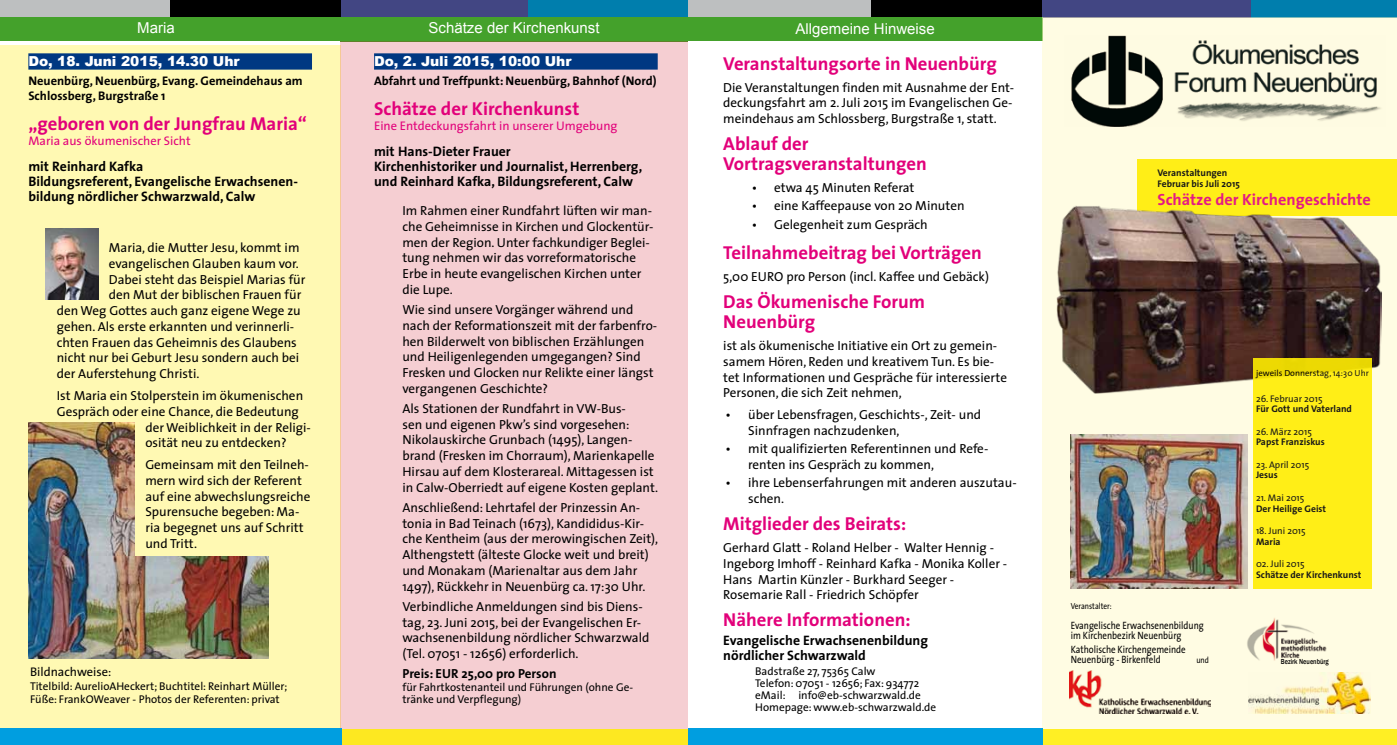
<style>
.page{position:relative;width:1397px;height:745px;background:#fff}
.page>*{position:absolute;margin:0;border:0;box-sizing:border-box;transform-origin:0 0}
.t1{font:700 18.75px/20px "The Sans";color:#e2007a}
.t2{font:700 16.25px "The Sans";color:#e2007a}
.t3{font:15px "Arial";color:#fff}
.t4{font:700 13.75px/15px "The Sans";color:#000}
.t5{font:900 13.75px "Arial";color:#fff}
.t6{font:13.12px/15.8px "The Sans";color:#000}
.t7{font:700 13.12px "The Sans";color:#000}
.t8{font:700 12.5px/15px "The Sans";color:#000}
.t9{font:12.5px "The Sans";color:#e2007a}
.t10{font:12.5px "The Sans";color:#000}
.t11{font:11.25px/11.9px "The Sans";color:#000}
.t12{font:10.62px/10px "The Sans";color:#000;scale:.84 1}
.t13{font:700 9.62px/10.5px "The Sans";color:#000}
.t14{font:9.62px "The Sans";color:#000}
.t15{font:8.75px "The Sans";color:#000}
.t16{font:8.75px "The Sans";color:#000;scale:.84 1}
.t17{font:500 7.5px "Franklin Gothic";color:#000;scale:.84 1}
</style>
<div class="page">
<div style="left:527px;top:0;width:160px;height:18px;background:#007ead"></div>
<div style="left:316px;top:0;width:211px;height:18px;background:#424683"></div>
<div style="left:169px;top:0;width:171px;height:18px;background:#000"></div>
<div style="left:0;top:0;width:169px;height:18px;background:#bdbfc0"></div>
<div style="left:340px;top:17px;width:347px;height:24px;background:#44a12b"></div>
<div style="left:0;top:17px;width:340px;height:23px;background:#44a12b"></div>
<div style="left:0;top:45px;width:340px;height:699px;background:#fff9b3"></div>
<div style="left:340px;top:41px;width:347px;height:703px;background:#f5ced2"></div>
<div style="left:374px;top:53px;width:283px;height:17px;background:#003882"></div>
<div style="left:1250px;top:0;width:146px;height:18px;background:#007ead"></div>
<div style="left:1038px;top:0;width:212px;height:18px;background:#424683"></div>
<div style="left:870px;top:0;width:172px;height:18px;background:#000"></div>
<div style="left:687px;top:0;width:183px;height:18px;background:#bdbfc0"></div>
<div style="left:687px;top:18px;width:355px;height:23px;background:#44a12b"></div>
<div style="left:28px;top:53px;width:284px;height:17px;background:#003882"></div>
<div style="left:1042px;top:18px;width:354px;height:726px;background:#fffce3"></div>
<div style="left:319px;top:728px;width:1077px;height:16px;background:#ffef24"></div>
<div style="left:688px;top:727px;width:354px;height:17px;background:#009ee0"></div>
<img style="left:1071px;top:35px;width:310px;height:91px">
<img style="left:1248px;top:672px;width:122px;height:41px">
<img style="left:1069px;top:670px;width:141px;height:42px">
<img style="left:1247px;top:618px;width:80px;height:43px">
<div style="left:1137px;top:159px;width:259px;height:56px;background:#ffee17"></div>
<div style="left:0;top:727px;width:341px;height:17px;background:#009ee0"></div>
<img style="left:1070px;top:434px;width:176px;height:154px">
<img style="left:1056px;top:206px;width:324px;height:187px">
<svg style="left:1253px;top:357px;width:118px;height:231px;background:#fceb15"></svg>
<img style="left:28px;top:422px;width:107px;height:134px">
<img style="left:45px;top:229px;width:53px;height:70px">
<img style="left:28px;top:556px;width:240px;height:102px">
<p class="t3" style="left:137px;top:18px;width:39px">Maria</p>
<p class="t3" style="left:428px;top:18px;width:172px">Schätze der Kirchenkunst</p>
<p class="t5" style="left:374px;top:51px;width:199px">Do, 2. Juli 2015, 10:00 Uhr</p>
<p class="t8" style="left:374px;top:72px;width:284px">Abfahrt und Treffpunkt: Neuenbürg, Bahnhof (Nord)</p>
<h1 class="t1" style="left:374px;top:98px;width:207px">Schätze der Kirchenkunst</h1>
<p class="t9" style="left:374px;top:116px;width:245px">Eine Entdeckungsfahrt in unserer Umgebung</p>
<p class="t4" style="left:374px;top:143px;width:270px">mit Hans-Dieter Frauer<br>Kirchenhistoriker und Journalist, Herrenberg, und Reinhard Kafka, Bildungsreferent, Calw</p>
<p class="t6" style="left:402px;top:202px;width:252px">Im Rahmen einer Rundfahrt lüften wir man&shy;che Geheimnisse in Kirchen und Glockentür&shy;men der Region. Unter fachkundiger Beglei&shy;tung nehmen wir das vorreformatorische Erbe in heute evangelischen Kirchen unter die Lupe.</p>
<p class="t6" style="left:402px;top:301px;width:256px">Wie sind unsere Vorgänger während und nach der Reformationszeit mit der farbenfro&shy;hen Bilderwelt von biblischen Erzählungen und Heiligenlegenden umgegangen? Sind Fresken und Glocken nur Relikte einer längst vergangenen Geschichte?</p>
<p class="t6" style="left:402px;top:400px;width:257px">Als Stationen der Rundfahrt in VW-Bus-<br>sen und eigenen Pkw’s sind vorgesehen:<br>Nikolauskirche Grunbach (1495), Langen&shy;brand (Fresken im Chorraum), Marienkapelle Hirsau auf dem Klosterareal. Mittagessen ist in Calw-Oberriedt auf eigene Kosten geplant.</p>
<p class="t6" style="left:402px;top:499px;width:257px">Anschließend: Lehrtafel der Prinzessin An&shy;tonia in Bad Teinach (1673), Kandididus-Kir&shy;che Kentheim (aus der merowingischen Zeit), Althengstett (älteste Glocke weit und breit) und Monakam (Marienaltar aus dem Jahr 1497), Rückkehr in Neuenbürg ca. 17:30 Uhr.</p>
<p class="t6" style="left:402px;top:597px;width:248px">Verbindliche Anmeldungen sind bis Diens&shy;tag, 23. Juni 2015, bei der Evangelischen Er&shy;wachsenenbildung nördlicher Schwarzwald (Tel. 07051 - 12656) erforderlich.</p>
<p class="t7" style="left:402px;top:662px;width:156px">Preis: EUR 25,00 pro Person</p>
<p class="t11" style="left:402px;top:679px;width:232px;line-height:12.5px">für Fahrtkostenanteil und Führungen (ohne Ge&shy;tränke und Verpflegung)</p>
<p class="t5" style="left:28px;top:51px;width:213px">Do, 18. Juni 2015, 14.30 Uhr</p>
<p class="t8" style="left:28px;top:72px;width:276px">Neuenbürg, Neuenbürg, Evang. Gemeindehaus am<br>Schlossberg, Burgstraße 1</p>
<h1 class="t1" style="left:28px;top:113px;width:280px">„geboren von der Jungfrau Maria“</h1>
<p class="t9" style="left:28px;top:131px;width:164px">Maria aus ökumenischer Sicht</p>
<p class="t4" style="left:28px;top:158px;width:271px">mit Reinhard Kafka<br>Bildungsreferent, Evangelische Erwachsenen&shy;bildung nördlicher Schwarzwald, Calw</p>
<p class="t6" style="left:109px;top:239px;width:192px">Maria, die Mutter Jesu, kommt im</p>
<p class="t6" style="left:109px;top:255px;width:191px">evangelischen Glauben kaum vor.</p>
<p class="t6" style="left:109px;top:270px;width:198px">Dabei steht das Beispiel Marias für</p>
<p class="t6" style="left:109px;top:286px;width:194px">den Mut der biblischen Frauen für</p>
<p class="t6" style="left:57px;top:302px;width:245px">den Weg Gottes auch ganz eigene Wege zu</p>
<p class="t6" style="left:57px;top:318px;width:239px">gehen. Als erste erkannten und verinnerli-</p>
<p class="t6" style="left:57px;top:333px;width:241px">chten Frauen das Geheimnis des Glaubens</p>
<p class="t6" style="left:57px;top:349px;width:244px">nicht nur bei Geburt Jesu sondern auch bei</p>
<p class="t6" style="left:57px;top:365px;width:144px">der Auferstehung Christi.</p>
<p class="t6" style="left:57px;top:387px;width:248px">Ist Maria ein Stolperstein im ökumenischen</p>
<p class="t6" style="left:57px;top:403px;width:244px">Gespräch oder eine Chance, die Bedeutung</p>
<p class="t6" style="left:145px;top:418px;width:167px">der Weiblichkeit in der Religi-</p>
<p class="t6" style="left:145px;top:434px;width:143px">osität neu zu entdecken?</p>
<p class="t6" style="left:145px;top:456px;width:166px">Gemeinsam mit den Teilneh&shy;mern wird sich der Referent auf eine abwechslungsreiche<br>Spurensuche begeben: Ma&shy;ria begegnet uns auf Schritt und Tritt.</p>
<p class="t10" style="left:30px;top:661px;width:83px">Bildnachweise:</p>
<p class="t11" style="left:30px;top:678px;width:258px;line-height:13.5px">Titelbild: AurelioAHeckert; Buchtitel: Reinhart Müller;<br>Füße: FrankOWeaver - Photos der Referenten: privat</p>
<p class="t3" style="left:795px;top:19px;width:141px">Allgemeine Hinweise</p>
<h1 class="t1" style="left:723px;top:53px;width:275px">Veranstaltungsorte in Neuenbürg</h1>
<p class="t6" style="left:723px;top:79px;width:292px">Die Veranstaltungen finden mit Ausnahme der Ent&shy;deckungsfahrt am 2. Juli 2015 im Evangelischen Ge&shy;meindehaus am Schlossberg, Burgstraße 1, statt.</p>
<h1 class="t1" style="left:723px;top:133px;width:205px">Ablauf der<br>Vortragsveranstaltungen</h1>
<p class="t6" style="left:751px;top:179px;width:164px">• etwa 45 Minuten Referat</p>
<p class="t6" style="left:751px;top:197px;width:214px">• eine Kaffeepause von 20 Minuten</p>
<p class="t6" style="left:751px;top:216px;width:178px">• Gelegenheit zum Gespräch</p>
<h1 class="t1" style="left:723px;top:242px;width:260px">Teilnahmebeitrag bei Vorträgen</h1>
<p class="t6" style="left:723px;top:268px;width:267px">5,00 EURO pro Person (incl. Kaffee und Gebäck)</p>
<h1 class="t1" style="left:723px;top:291px;width:203px">Das Ökumenische Forum<br>Neuenbürg</h1>
<p class="t6" style="left:723px;top:337px;width:285px">ist als ökumenische Initiative ein Ort zu gemein&shy;samem Hören, Reden und kreativem Tun. Es bie&shy;tet Informationen und Gespräche für interessierte Personen, die sich Zeit nehmen,</p>
<p class="t6" style="left:748px;top:406px;width:234px;text-indent:-22px">• über Lebensfragen, Geschichts-, Zeit- und<br>Sinnfragen nachzudenken,</p>
<p class="t6" style="left:748px;top:440px;width:242px;text-indent:-22px">• mit qualifizierten Referentinnen und Refe&shy;renten ins Gespräch zu kommen,</p>
<p class="t6" style="left:748px;top:474px;width:270px;text-indent:-22px">• ihre Lebenserfahrungen mit anderen auszutau&shy;schen.</p>
<h1 class="t1" style="left:723px;top:513px;width:184px">Mitglieder des Beirats:</h1>
<p class="t6" style="left:723px;top:539px;width:285px">Gerhard Glatt - Roland Helber - Walter Hennig - Ingeborg Imhoff - Reinhard Kafka - Monika Koller - Hans Martin Künzler - Burkhard Seeger - Rosemarie Rall - Friedrich Schöpfer</p>
<h1 class="t1" style="left:723px;top:609px;width:189px">Nähere Informationen:</h1>
<p class="t4" style="left:723px;top:632px;width:206px">Evangelische Erwachsenenbildung nördlicher Schwarzwald</p>
<p class="t11" style="left:755px;top:664px;width:182px">Badstraße 27, 75365 Calw<br>Telefon: 07051 - 12656; Fax: 934772 eMail: info@eb-schwarzwald.de<br>Homepage:www.eb-schwarzwald.de</p>
<p class="t13" style="left:1157px;top:167px;width:84px">Veranstaltungen<br>Februar bis Juli 2015</p>
<p class="t2" style="left:1157px;top:185px;width:215px">Schätze der Kirchengeschichte</p>
<p class="t15" style="left:1255px;top:365px;width:114px">jeweils Donnerstag, 14:30 Uhr</p>
<p class="t14" style="left:1255px;top:390px;width:68px">26. Februar 2015</p>
<p class="t13" style="left:1255px;top:403px;width:97px">Für Gott und Vaterland</p>
<p class="t14" style="left:1255px;top:423px;width:57px">26. März 2015</p>
<p class="t13" style="left:1255px;top:436px;width:70px">Papst Franziskus</p>
<p class="t14" style="left:1255px;top:456px;width:55px">23. April 2015</p>
<p class="t13" style="left:1255px;top:469px;width:23px">Jesus</p>
<p class="t14" style="left:1255px;top:489px;width:50px">21. Mai 2015</p>
<p class="t13" style="left:1255px;top:502px;width:72px">Der Heilige Geist</p>
<p class="t14" style="left:1255px;top:522px;width:51px">18. Juni 2015</p>
<p class="t13" style="left:1255px;top:535px;width:26px">Maria</p>
<p class="t14" style="left:1255px;top:555px;width:50px">02. Juli 2015</p>
<p class="t13" style="left:1255px;top:568px;width:107px">Schätze der Kirchenkunst</p>
<p class="t16" style="left:1070px;top:598px;width:50px">Veranstalter:</p>
<p class="t12" style="left:1070px;top:620px;width:160px">Evangelische Erwachsenenbildung im Kirchenbezirk Neuenbürg</p>
<p class="t12" style="left:1070px;top:643px;width:138px">Katholische Kirchengemeinde<br>Neuenbürg - Birkenfeld</p>
<p class="t16" style="left:1196px;top:652px;width:16px">und</p>
<p class="t17" style="left:1280px;top:656px;width:59px">Bezirk Neuenbürg</p>
</div>
